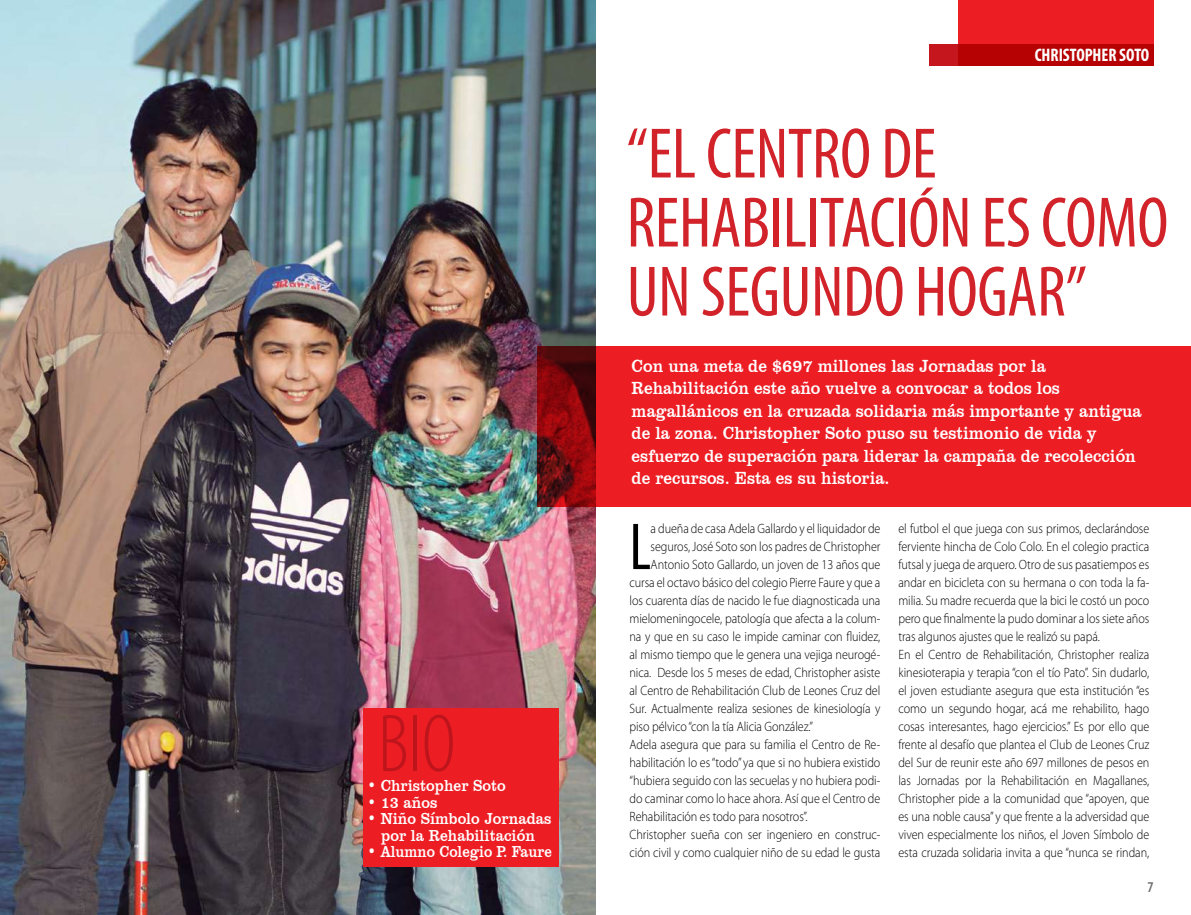
<style>
.page{position:relative;width:1191px;height:915px;background:#fff}
.page>*{position:absolute;margin:0;border:0;box-sizing:border-box;transform-origin:0 0}
.t1{font:300 condensed 82.5px "Myriad Pro";color:#be141b}
.t2{font:condensed 72px/69px "Myriad Pro";letter-spacing:-.005em;color:#d2232a}
.t3{font:condensed 66.9px "Myriad Pro";color:#000;scale:.93 1}
.t4{font:700 condensed 18.15px "Myriad Pro";letter-spacing:-.005em;color:#fff;scale:.96 1}
.t5{font:700 condensed 18.15px "Myriad Pro";letter-spacing:.09em;color:#fff}
.t6{font:18px/22.5px "Clarendon BT";color:#fff;scale:.9 1}
.t7{font:16.35px/16.5px "Clarendon BT";color:#fff;text-align:center;scale:.9 1}
.t8{font:600 condensed 15px "Myriad Pro";color:#6b6c6f}
.t9{font:300 13.5px/18px "Myriad Pro";letter-spacing:-.005em;color:#000;scale:.9 1}
</style>
<div class="page">
<img style="left:0;top:0;width:595px;height:914px">
<div style="left:537px;top:346px;width:654px;height:160px;background:#ed1d24"></div>
<div style="left:957px;top:0;width:196px;height:65px;background:#ed1d24"></div>
<svg style="left:929px;top:44px;width:224px;height:21px;background:#b70406"></svg>
<div style="left:363px;top:707px;width:196px;height:159px;background:#ed1d24"></div>
<h1 class="t1" style="left:378px;top:694px;width:79px">BIO</h1>
<p class="t7" style="left:367px;top:776px;width:155px">• Christopher Soto</p>
<p class="t7" style="left:367px;top:793px;width:79px">• 13 años</p>
<p class="t7" style="left:367px;top:809px;width:206px">• Niño Símbolo Jornadas por la Rehabilitación</p>
<p class="t7" style="left:367px;top:842px;width:206px">• Alumno Colegio P. Faure</p>
<h3 class="t5" style="left:1032px;top:44px;width:113px">LO ENA BRAVO</h3>
<h3 class="t4" style="left:1034px;top:44px;width:121px">CHRISTOPHER SOTO</h3>
<h2 class="t2" style="left:626px;top:120px;width:543px">“EL CENTRO DE<br>REHABILITACIÓN ES COMO<br>UN SEGUNDO HOGAR”</h2>
<p class="t6" style="left:631px;top:354px;width:568px">Con una meta de $697 millones las Jornadas por la Rehabilitación este año vuelve a convocar a todos los magallánicos en la cruzada solidaria más importante y antigua de la zona. Christopher Soto puso su testimonio de vida y esfuerzo de superación para liderar la campaña de recolección de recursos. Esta es su historia.</p>
<h3 class="t3" style="left:629px;top:510px;width:25px">L</h3>
<p class="t9" style="left:650px;top:519px;width:257px">a dueña de casa Adela Gallardo y el liquidador de</p>
<p class="t9" style="left:898px;top:519px;width:280px">el futbol el que juega con sus primos, declarándose ferviente hincha de Colo Colo. En el colegio practica futsal y juega de arquero. Otro de sus pasatiempos es andar en bicicleta con su hermana o con toda la fa&shy;milia. Su madre recuerda que la bici le costó un poco pero que finalmente la pudo dominar a los siete años tras algunos ajustes que le realizó su papá.<br>En el Centro de Rehabilitación, Christopher realiza kinesioterapia y terapia “con el tío Pato”. Sin dudarlo, el joven estudiante asegura que esta institución “es como un segundo hogar, acá me rehabilito, hago cosas interesantes, hago ejercicios.” Es por ello que frente al desafío que plantea el Club de Leones Cruz del Sur de reunir este año 697 millones de pesos en las Jornadas por la Rehabilitación en Magallanes, Christopher pide a la comunidad que “apoyen, que es una noble causa” y que frente a la adversidad que viven especialmente los niños, el Joven Símbolo de esta cruzada solidaria invita a que “nunca se rindan,</p>
<p class="t9" style="left:650px;top:537px;width:257px">seguros, José Soto son los padres de Christopher</p>
<p class="t9" style="left:650px;top:555px;width:257px">Antonio Soto Gallardo, un joven de 13 años que</p>
<p class="t9" style="left:629px;top:573px;width:280px">cursa el octavo básico del colegio Pierre Faure y que a</p>
<p class="t9" style="left:629px;top:591px;width:280px">los cuarenta días de nacido le fue diagnosticada una</p>
<p class="t9" style="left:629px;top:609px;width:280px">mielomeningocele, patología que afecta a la colum-</p>
<p class="t9" style="left:629px;top:627px;width:280px">na y que en su caso le impide caminar con fluidez,</p>
<p class="t9" style="left:629px;top:645px;width:280px">al mismo tiempo que le genera una vejiga neurogé-</p>
<p class="t9" style="left:629px;top:663px;width:280px">nica. Desde los 5 meses de edad, Christopher asiste</p>
<p class="t9" style="left:629px;top:681px;width:280px">al Centro de Rehabilitación Club de Leones Cruz del</p>
<p class="t9" style="left:629px;top:699px;width:280px">Sur. Actualmente realiza sesiones de kinesiología y</p>
<p class="t9" style="left:629px;top:717px;width:205px">piso pélvico “con la tía Alicia González.”</p>
<p class="t9" style="left:629px;top:735px;width:280px">Adela asegura que para su familia el Centro de Re-</p>
<p class="t9" style="left:629px;top:753px;width:280px">habilitación lo es “todo” ya que si no hubiera existido</p>
<p class="t9" style="left:629px;top:771px;width:280px">“hubiera seguido con las secuelas y no hubiera podi-</p>
<p class="t9" style="left:629px;top:789px;width:280px">do caminar como lo hace ahora. Así que el Centro de</p>
<p class="t9" style="left:629px;top:807px;width:199px">Rehabilitación es todo para nosotros”.</p>
<p class="t9" style="left:629px;top:825px;width:280px">Christopher sueña con ser ingeniero en construc-</p>
<p class="t9" style="left:629px;top:843px;width:280px">ción civil y como cualquier niño de su edad le gusta</p>
<p class="t8" style="left:1147px;top:878px;width:8px">7</p>
</div>
